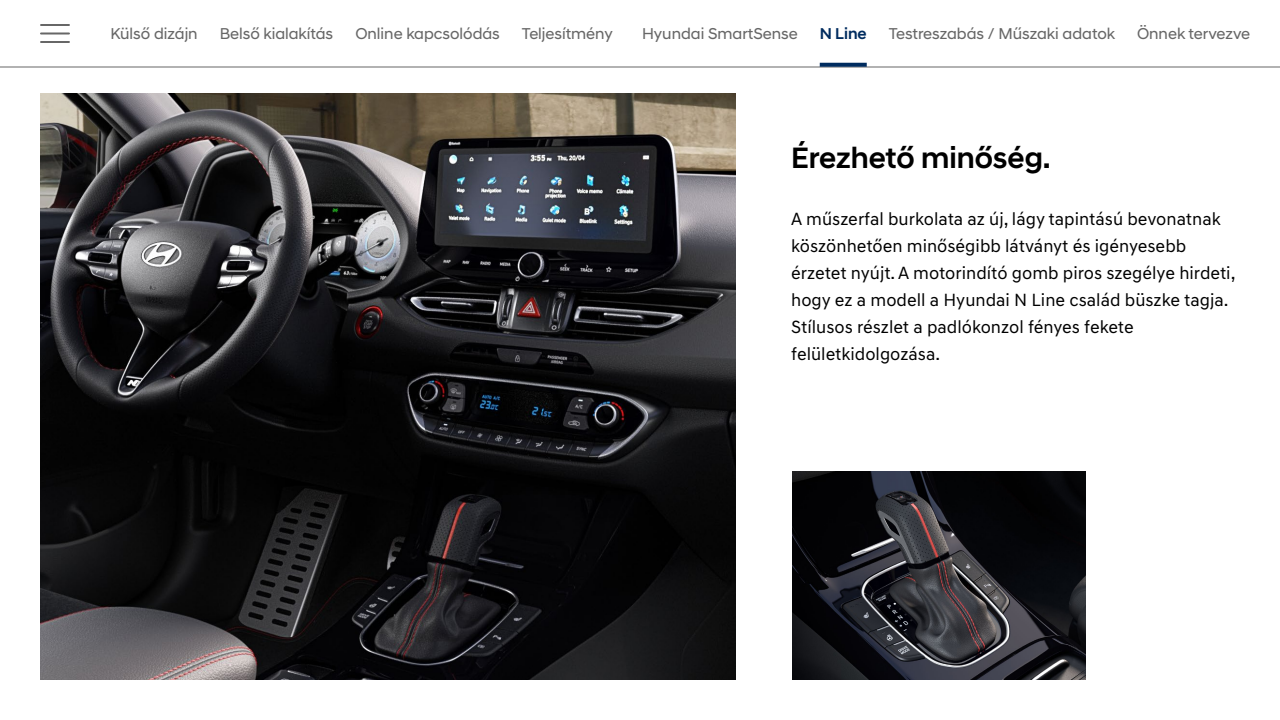
<style>
.page{position:relative;width:1280px;height:720px;background:#fff}
.page>*{position:absolute;margin:0;border:0;box-sizing:border-box;transform-origin:0 0}
.t1{font:500 30px "Hyundai Sans Head";color:#000}
.t2{font:18px/27px "Hyundai Sans Text";color:#000}
.t3{font:16px "Hyundai Sans Head";color:#676767}
.t4{font:500 16px "Hyundai Sans Head";color:#002c5f}
</style>
<div class="page">
<img style="left:793px;top:472px;width:292px;height:208px">
<img style="left:40px;top:94px;width:696px;height:586px">
<hr style="left:0;top:67px;width:1280px;height:1px;background:#676767">
<hr style="left:41px;top:24px;width:28px;height:2px;background:#676767">
<hr style="left:41px;top:41px;width:28px;height:2px;background:#676767">
<hr style="left:41px;top:32px;width:28px;height:2px;background:#676767">
<svg style="left:820px;top:63px;width:47px;height:4px"></svg>
<p class="t3" style="left:110px;top:24px;width:89px">Külső dizájn</p>
<p class="t3" style="left:220px;top:24px;width:115px">Belső kialakítás</p>
<p class="t3" style="left:355px;top:24px;width:146px">Online kapcsolódás</p>
<p class="t3" style="left:522px;top:24px;width:92px">Teljesítmény</p>
<p class="t3" style="left:642px;top:24px;width:157px">Hyundai SmartSense</p>
<p class="t4" style="left:820px;top:24px;width:49px">N Line</p>
<p class="t3" style="left:889px;top:24px;width:228px">Testreszabás / Műszaki adatok</p>
<p class="t3" style="left:1137px;top:24px;width:115px">Önnek tervezve</p>
<h1 class="t1" style="left:791px;top:140px;width:261px">Érezhető minőség.</h1>
<p class="t2" style="left:791px;top:206px;width:446px">A műszerfal burkolata az új, lágy tapintású bevonatnak köszönhetően minőségibb látványt és igényesebb érzetet nyújt. A motorindító gomb piros szegélye hirdeti, hogy ez a modell a Hyundai N Line család büszke tagja.<br>Stílusos részlet a padlókonzol fényes fekete felületkidolgozása.</p>
</div>
